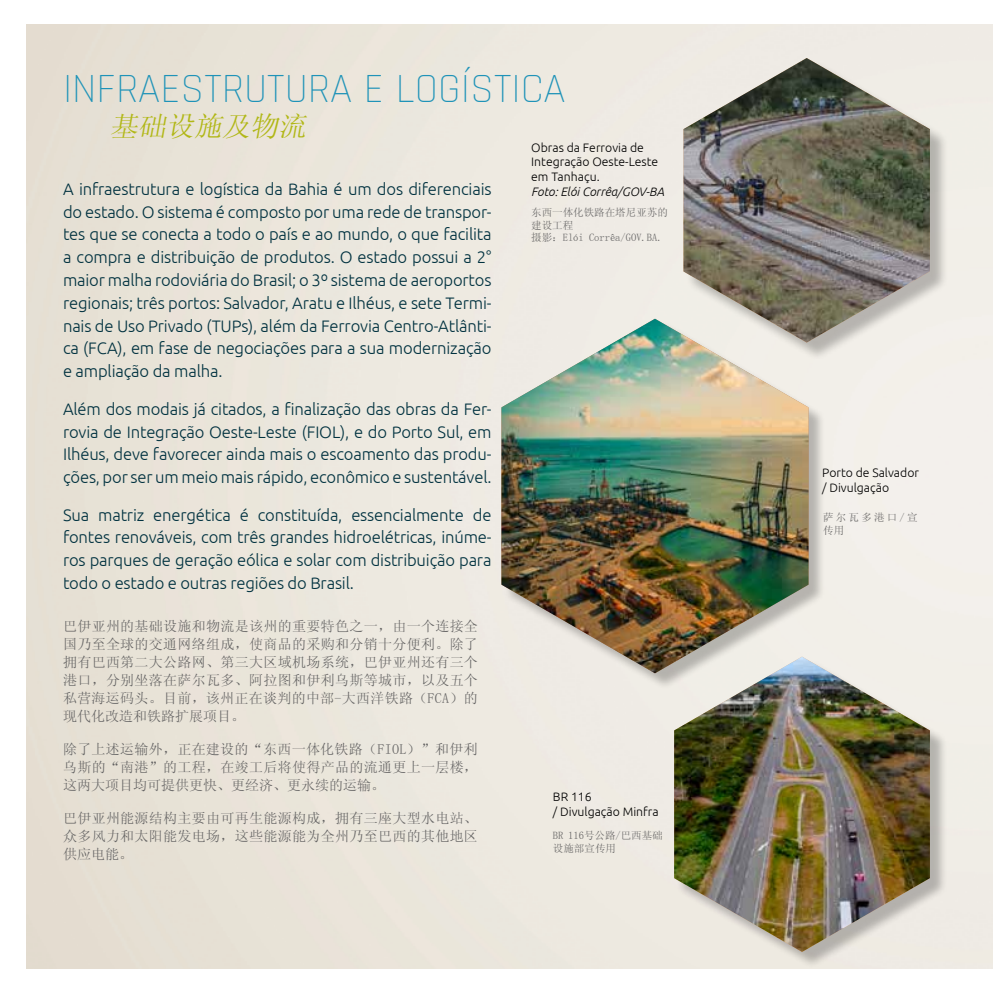
<style>
.page{position:relative;width:993px;height:993px;background:#fff}
.page>*{position:absolute;margin:0;border:0;box-sizing:border-box;transform-origin:0 0}
.t1{font:300 42px "Rajdhani";color:#1f93b8}
.t2{font:italic 28px "Sim Sun";color:#b1b716}
.t3{font:300 16.62px/22.8px "Ubuntu";letter-spacing:-.01em;color:#013240;text-align:justify}
.t4{font:14px/18px "Sim Sun";letter-spacing:.02em;color:#646363;text-align:justify}
.t5{font:300 12.25px/14.7px "Ubuntu";color:#000}
.t6{font:italic 300 12.25px "Ubuntu";color:#000}
.t7{font:10.5px/12.6px "Sim Sun";color:#646363}
.t8{font:10.5px/12.6px "Sim Sun";letter-spacing:.21em;color:#646363}
</style>
<div class="page">
<div style="left:685px;top:61px;width:263px;height:299px;background:#000;opacity:.25"></div>
<img style="left:683px;top:58px;width:246px;height:284px">
<div style="left:676px;top:659px;width:271px;height:309px;background:#000;opacity:.25"></div>
<img style="left:674px;top:656px;width:255px;height:295px">
<div style="left:503px;top:321px;width:322px;height:368px;background:#000;opacity:.25"></div>
<img style="left:501px;top:318px;width:307px;height:355px">
<h1 class="t1" style="left:63px;top:65px;width:504px">INFRAESTRUTURA E LOGÍSTICA</h1>
<p class="t5" style="left:531px;top:139px;width:128px">Obras da Ferrovia de<br>Integração Oeste-Leste em Tanhaçu.</p>
<p class="t6" style="left:531px;top:184px;width:134px">Foto: Elói Corrêa/GOV-BA</p>
<p class="t7" style="left:531px;top:206px;width:138px">东西一体化铁路在塔尼亚苏的建设工程<br>摄影：Elói Corrêa/GOV.BA.</p>
<h2 class="t2" style="left:110px;top:112px;width:202px">基础设施及物流</h2>
<p class="t3" style="left:63px;top:177px;width:430px">A infraestrutura e logística da Bahia é um dos diferenciais do estado. O sistema é composto por uma rede de transpor&shy;tes que se conecta a todo o país e ao mundo, o que facilita a compra e distribuição de produtos. O estado possui a 2° maior malha rodoviária do Brasil; o 3º sistema de aeroportos regionais; três portos: Salvador, Aratu e Ilhéus, e sete Termi&shy;nais de Uso Privado (TUPs), além da Ferrovia Centro-Atlânti&shy;ca (FCA), em fase de negociações para a sua modernização e ampliação da malha.</p>
<p class="t3" style="left:63px;top:397px;width:430px">Além dos modais já citados, a finalização das obras da Fer&shy;rovia de Integração Oeste-Leste (FIOL), e do Porto Sul, em Ilhéus, deve favorecer ainda mais o escoamento das produ&shy;ções, por ser um meio mais rápido, econômico e sustentável.</p>
<p class="t3" style="left:63px;top:503px;width:430px">Sua matriz energética é constituída, essencialmente de fontes renováveis, com três grandes hidroelétricas, inúme&shy;ros parques de geração eólica e solar com distribuição para todo o estado e outras regiões do Brasil.</p>
<p class="t4" style="left:63px;top:616px;width:416px">巴伊亚州的基础设施和物流是该州的重要特色之一，由一个连接全国乃至全球的交通网络组成，使商品的采购和分销十分便利。除了拥有巴西第二大公路网、第三大区域机场系统，巴伊亚州还有三个港口，分别坐落在萨尔瓦多、阿拉图和伊利乌斯等城市，以及五个私营海运码头。目前，该州正在谈判的中部-大西洋铁路（FCA）的现代化改造和铁路扩展项目。</p>
<p class="t4" style="left:63px;top:739px;width:416px">除了上述运输外，正在建设的“东西一体化铁路（FIOL）”和伊利乌斯的“南港”的工程，在竣工后将使得产品的流通更上一层楼，这两大项目均可提供更快、更经济、更永续的运输。</p>
<p class="t4" style="left:63px;top:808px;width:416px">巴伊亚州能源结构主要由可再生能源构成，拥有三座大型水电站、众多风力和太阳能发电场，这些能源能为全州乃至巴西的其他地区供应电能。</p>
<p class="t5" style="left:552px;top:789px;width:107px">BR 116<br>/ Divulgação Minfra</p>
<p class="t7" style="left:552px;top:828px;width:111px">BR 116号公路/巴西基础设施部宣传用</p>
<p class="t5" style="left:821px;top:465px;width:98px">Porto de Salvador / Divulgação</p>
<p class="t8" style="left:822px;top:511px;width:96px">萨尔瓦多港口/宣传用</p>
</div>
